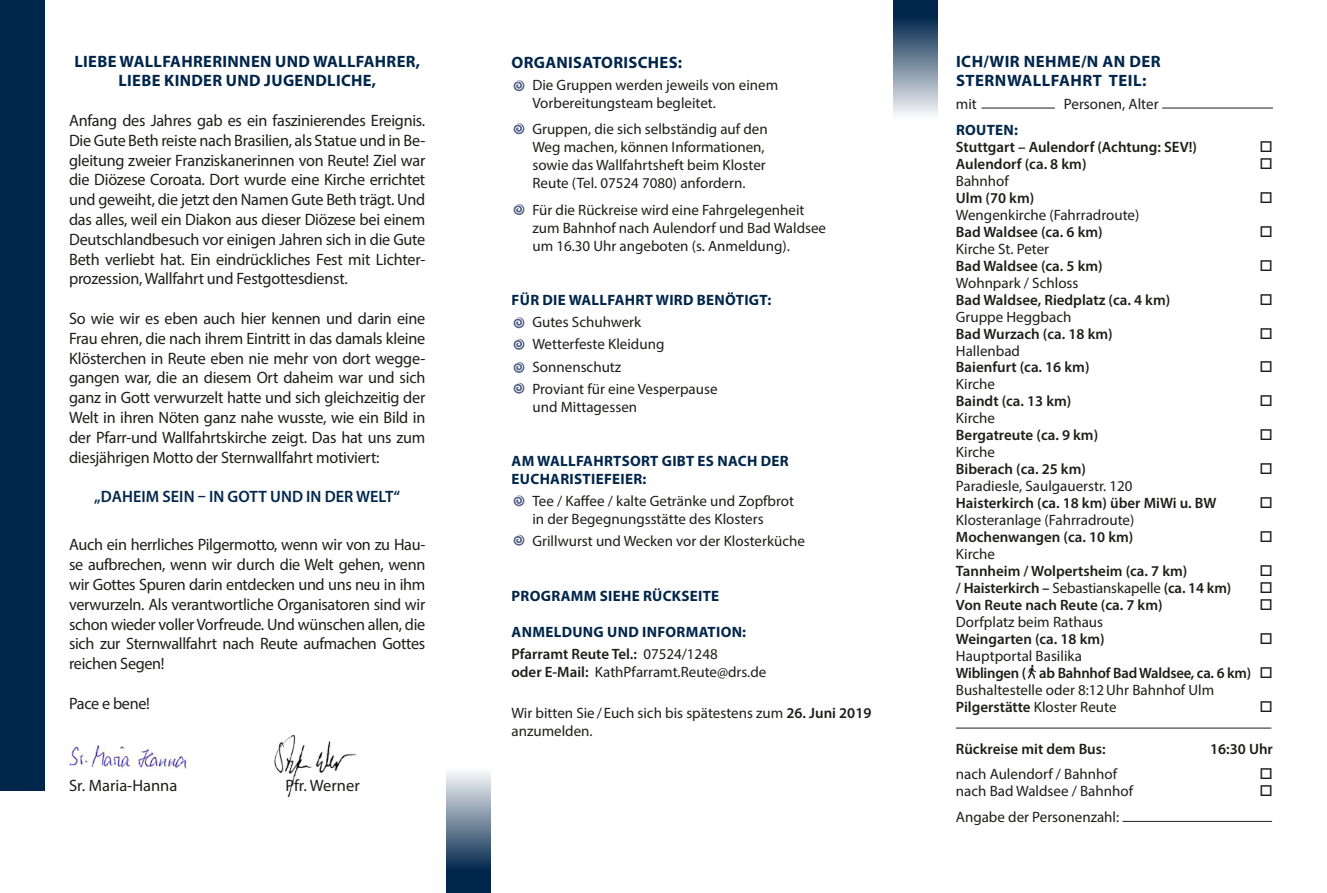
<style>
.page{position:relative;width:1327px;height:893px;background:#fff}
.page>*{position:absolute;margin:0;border:0;box-sizing:border-box;transform-origin:0 0}
.t1{font:16.5px/19.8px "Myriad Pro";letter-spacing:-.015em;color:#1d1d1b;text-align:justify}
.t2{font:700 16.5px/19.8px "Myriad Pro";letter-spacing:.02em;color:#00264b;text-align:center}
.t3{font:600 16.5px "Myriad Pro";letter-spacing:.005em;color:#00264b}
.t4{font:15px/18px "Myriad Pro";color:#1d1d1b}
.t5{font:600 15px "Myriad Pro";color:#1d1d1b}
.t6{font:700 15px/18px "Myriad Pro";letter-spacing:.02em;color:#00264b}
.s1{font-weight:600;color:#1d1d1b}
.s2{font-weight:400;color:#1d1d1b}
.s3{font-weight:600}
.s4{font-weight:400}
</style>
<div class="page">
<div style="left:0;top:0;width:45px;height:791px;background:#00264b"></div>
<svg style="left:446px;top:772px;width:45px;height:121px;background:#647a91"></svg>
<svg style="left:893px;top:0;width:45px;height:115px;background:#687e94"></svg>
<img style="left:273px;top:734px;width:84px;height:62px">
<svg style="left:1027px;top:665px;width:9px;height:14px"></svg>
<hr style="left:956px;top:728px;width:315px;height:1px;background:#1d1d1b">
<hr style="left:1122px;top:821px;width:150px;height:1px;background:#1d1d1b">
<svg style="left:513px;top:80px;width:12px;height:11px"></svg>
<svg style="left:513px;top:123px;width:12px;height:11px"></svg>
<svg style="left:513px;top:204px;width:12px;height:11px"></svg>
<svg style="left:513px;top:317px;width:12px;height:11px"></svg>
<svg style="left:513px;top:339px;width:12px;height:11px"></svg>
<svg style="left:513px;top:362px;width:12px;height:11px"></svg>
<svg style="left:513px;top:382px;width:12px;height:12px"></svg>
<svg style="left:513px;top:495px;width:12px;height:12px"></svg>
<svg style="left:513px;top:534px;width:12px;height:12px"></svg>
<hr style="left:981px;top:108px;width:73px;height:1px;background:#1d1d1b">
<hr style="left:1162px;top:108px;width:111px;height:1px;background:#1d1d1b">
<img style="left:69px;top:745px;width:118px;height:24px">
<p class="t2" style="left:74px;top:51px;width:347px">LIEBE WALLFAHRERINNEN UND WALLFAHRER,<br>LIEBE KINDER UND JUGENDLICHE,</p>
<p class="t1" style="left:69px;top:110px;width:358px">Anfang des Jahres gab es ein faszinierendes Ereignis.<br>Die Gute Beth reiste nach Brasilien, als Statue und in Be&shy;gleitung zweier Franziskanerinnen von Reute! Ziel war die Diözese Coroata. Dort wurde eine Kirche errichtet und geweiht, die jetzt den Namen Gute Beth trägt. Und das alles, weil ein Diakon aus dieser Diözese bei einem Deutschlandbesuch vor einigen Jahren sich in die Gute Beth verliebt hat. Ein eindrückliches Fest mit Lichter&shy;prozession, Wallfahrt und Festgottesdienst.</p>
<p class="t1" style="left:69px;top:308px;width:358px">So wie wir es eben auch hier kennen und darin eine Frau ehren, die nach ihrem Eintritt in das damals kleine Klösterchen in Reute eben nie mehr von dort wegge&shy;gangen war, die an diesem Ort daheim war und sich ganz in Gott verwurzelt hatte und sich gleichzeitig der Welt in ihren Nöten ganz nahe wusste, wie ein Bild in der Pfarr-und Wallfahrtskirche zeigt. Das hat uns zum diesjährigen Motto der Sternwallfahrt motiviert:</p>
<p class="t3" style="left:94px;top:486px;width:307px">„DAHEIM SEIN – IN GOTT UND IN DER WELT“</p>
<p class="t1" style="left:69px;top:535px;width:358px">Auch ein herrliches Pilgermotto, wenn wir von zu Hau&shy;se aufbrechen, wenn wir durch die Welt gehen, wenn wir Gottes Spuren darin entdecken und uns neu in ihm verwurzeln. Als verantwortliche Organisatoren sind wir schon wieder voller Vorfreude. Und wünschen allen, die sich zur Sternwallfahrt nach Reute aufmachen Gottes reichen Segen!</p>
<p class="t1" style="left:69px;top:693px;width:82px">Pace e bene!</p>
<p class="t1" style="left:69px;top:775px;width:110px">Sr. Maria-Hanna</p>
<p class="t1" style="left:285px;top:775px;width:76px">Pfr. Werner</p>
<p class="t2" style="left:511px;top:52px;width:172px">ORGANISATORISCHES:</p>
<p class="t4" style="left:532px;top:76px;width:247px">Die Gruppen werden jeweils von einem<br>Vorbereitungsteam begleitet.</p>
<p class="t4" style="left:532px;top:120px;width:237px">Gruppen, die sich selbständig auf den Weg machen, können Informationen, sowie das Wallfahrtsheft beim Kloster Reute (Tel. 07524 7080) anfordern.</p>
<p class="t4" style="left:532px;top:201px;width:295px">Für die Rückreise wird eine Fahrgelegenheit zum Bahnhof nach Aulendorf und Bad Waldsee um 16.30 Uhr angeboten (s. Anmeldung).</p>
<p class="t6" style="left:511px;top:290px;width:261px">FÜR DIE WALLFAHRT WIRD BENÖTIGT:</p>
<p class="t4" style="left:532px;top:311px;width:187px;line-height:22.2px">Gutes Schuhwerk<br>Wetterfeste Kleidung<br>Sonnenschutz<br>Proviant für eine Vesperpause</p>
<p class="t4" style="left:532px;top:398px;width:106px">und Mittagessen</p>
<p class="t6" style="left:511px;top:451px;width:278px">AM WALLFAHRTSORT GIBT ES NACH DER<br>EUCHARISTIEFEIER:</p>
<p class="t4" style="left:532px;top:492px;width:263px">Tee / Kaffee / kalte Getränke und Zopfbrot in der Begegnungsstätte des Klosters</p>
<p class="t4" style="left:532px;top:532px;width:274px">Grillwurst und Wecken vor der Klosterküche</p>
<p class="t6" style="left:511px;top:586px;width:209px">PROGRAMM SIEHE RÜCKSEITE</p>
<p class="t6" style="left:511px;top:620px;width:236px;line-height:22.2px">ANMELDUNG UND INFORMATION:<br><span class="s1">Pfarramt Reute Tel.:</span> <span class="s2">07524/1248</span></p>
<p class="t4" style="left:511px;top:662px;width:256px"><span class="s3">oder E-Mail:</span> KathPfarramt.Reute@drs.de</p>
<p class="t4" style="left:511px;top:704px;width:361px">Wir bitten Sie/ Euch sich bis spätestens zum <span class="s3">26. Juni 2019 </span>anzumelden.</p>
<p class="t2" style="left:956px;top:51px;width:206px;text-align:left">ICH/WIR NEHME/N AN DER<br>STERNWALLFAHRT TEIL:</p>
<p class="t4" style="left:956px;top:94px;width:22px">mit</p>
<p class="t4" style="left:1064px;top:94px;width:96px">Personen, Alter</p>
<p class="t6" style="left:956px;top:121px;width:63px">ROUTEN:</p>
<p class="t5" style="left:956px;top:138px;width:243px">Stuttgart – Aulendorf (Achtung: SEV!)</p>
<p class="t5" style="left:956px;top:154px;width:132px">Aulendorf (ca. 8 km)</p>
<p class="t4" style="left:956px;top:172px;width:54px">Bahnhof</p>
<p class="t5" style="left:956px;top:188px;width:80px">Ulm (70 km)</p>
<p class="t4" style="left:956px;top:206px;width:185px">Wengenkirche (Fahrradroute)</p>
<p class="t5" style="left:956px;top:222px;width:148px">Bad Waldsee (ca. 6 km)</p>
<p class="t4" style="left:956px;top:240px;width:95px">Kirche St. Peter</p>
<p class="t5" style="left:956px;top:256px;width:148px">Bad Waldsee (ca. 5 km)</p>
<p class="t4" style="left:956px;top:273px;width:124px">Wohnpark / Schloss</p>
<p class="t5" style="left:956px;top:290px;width:216px">Bad Waldsee, Riedplatz (ca. 4 km)</p>
<p class="t4" style="left:956px;top:307px;width:117px">Gruppe Heggbach</p>
<p class="t5" style="left:956px;top:324px;width:158px">Bad Wurzach (ca. 18 km)</p>
<p class="t4" style="left:956px;top:341px;width:66px">Hallenbad</p>
<p class="t5" style="left:956px;top:358px;width:135px">Baienfurt (ca. 16 km)</p>
<p class="t4" style="left:956px;top:375px;width:41px">Kirche</p>
<p class="t5" style="left:956px;top:392px;width:117px">Baindt (ca. 13 km)</p>
<p class="t4" style="left:956px;top:409px;width:41px">Kirche</p>
<p class="t5" style="left:956px;top:426px;width:144px">Bergatreute (ca. 9 km)</p>
<p class="t4" style="left:956px;top:443px;width:41px">Kirche</p>
<p class="t5" style="left:956px;top:460px;width:132px">Biberach (ca. 25 km)</p>
<p class="t4" style="left:956px;top:477px;width:178px">Paradiesle, Saulgauerstr. 120</p>
<p class="t5" style="left:956px;top:493px;width:262px">Haisterkirch (ca. 18 km) über MiWi u. BW</p>
<p class="t4" style="left:956px;top:511px;width:180px">Klosteranlage (Fahrradroute)</p>
<p class="t5" style="left:956px;top:527px;width:179px">Mochenwangen (ca. 10 km)</p>
<p class="t4" style="left:956px;top:545px;width:41px">Kirche</p>
<p class="t5" style="left:956px;top:561px;width:233px">Tannheim / Wolpertsheim (ca. 7 km)</p>
<p class="t5" style="left:956px;top:578px;width:277px">/ Haisterkirch – <span class="s4">Sebastianskapelle</span> (ca. 14 km)</p>
<p class="t5" style="left:956px;top:595px;width:208px">Von Reute nach Reute (ca. 7 km)</p>
<p class="t4" style="left:956px;top:612px;width:149px">Dorfplatz beim Rathaus</p>
<p class="t5" style="left:956px;top:629px;width:150px">Weingarten (ca. 18 km)</p>
<p class="t4" style="left:956px;top:647px;width:318px;line-height:17px">Hauptportal Basilika<br><span class="s3">Wiblingen ( ab Bahnhof Bad Waldsee, ca. 6 km)</span> □ Bushaltestelle oder 8:12Uhr Bahnhof Ulm <span class="s3">Pilgerstätte</span> Kloster Reute</p>
<p class="t5" style="left:956px;top:739px;width:151px">Rückreise mit dem Bus:</p>
<p class="t5" style="left:1210px;top:739px;width:64px">16:30 Uhr</p>
<p class="t4" style="left:956px;top:765px;width:163px">nach Aulendorf / Bahnhof</p>
<p class="t4" style="left:956px;top:782px;width:179px">nach Bad Waldsee / Bahnhof</p>
<p class="t4" style="left:956px;top:807px;width:165px">Angabe der Personenzahl:</p>
</div>
